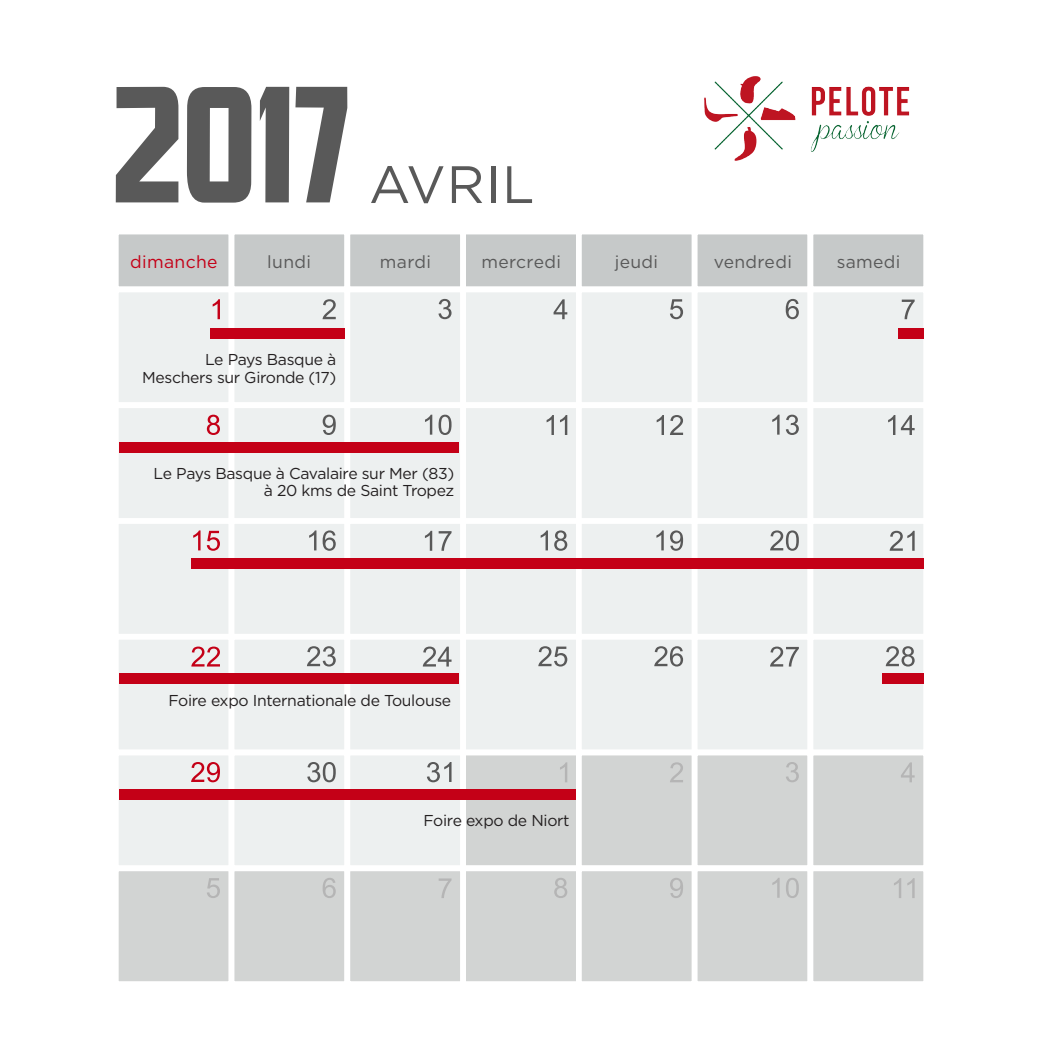
<style>
.page{position:relative;width:1042px;height:1042px;background:#fff}
.page>*{position:absolute;margin:0;border:0;box-sizing:border-box;transform-origin:0 0}
.t1{font:52.5px "Gotham";letter-spacing:.02em;color:#595959}
.t2{font:17.5px "Gotham";letter-spacing:.02em;color:#595959}
.t3{font:17.5px "Gotham";letter-spacing:.02em;color:#c40017}
.t4{font:15.75px/17.5px "Gotham";letter-spacing:-.02em;color:#231f20;text-align:right}
</style>
<div class="page">
<div style="left:113px;top:229px;width:121px;height:63px;background:#c6c9c9;border:6px solid #fff"></div>
<div style="left:229px;top:229px;width:121px;height:63px;background:#c6c9c9;border:6px solid #fff"></div>
<div style="left:344px;top:229px;width:122px;height:63px;background:#c6c9c9;border:6px solid #fff"></div>
<div style="left:460px;top:229px;width:122px;height:63px;background:#c6c9c9;border:6px solid #fff"></div>
<div style="left:576px;top:229px;width:121px;height:63px;background:#c6c9c9;border:6px solid #fff"></div>
<div style="left:692px;top:229px;width:121px;height:63px;background:#c6c9c9;border:6px solid #fff"></div>
<div style="left:807px;top:229px;width:122px;height:63px;background:#c6c9c9;border:6px solid #fff"></div>
<div style="left:113px;top:286px;width:121px;height:122px;background:#edf0f0;border:6px solid #fff"></div>
<div style="left:229px;top:286px;width:121px;height:122px;background:#edf0f0;border:6px solid #fff"></div>
<div style="left:344px;top:286px;width:122px;height:122px;background:#edf0f0;border:6px solid #fff"></div>
<div style="left:460px;top:286px;width:122px;height:122px;background:#edf0f0;border:6px solid #fff"></div>
<div style="left:576px;top:286px;width:121px;height:122px;background:#edf0f0;border:6px solid #fff"></div>
<div style="left:692px;top:286px;width:121px;height:122px;background:#edf0f0;border:6px solid #fff"></div>
<div style="left:807px;top:286px;width:122px;height:122px;background:#edf0f0;border:6px solid #fff"></div>
<div style="left:113px;top:402px;width:121px;height:122px;background:#edf0f0;border:6px solid #fff"></div>
<div style="left:229px;top:402px;width:121px;height:122px;background:#edf0f0;border:6px solid #fff"></div>
<div style="left:344px;top:402px;width:122px;height:122px;background:#edf0f0;border:6px solid #fff"></div>
<div style="left:460px;top:402px;width:122px;height:122px;background:#edf0f0;border:6px solid #fff"></div>
<div style="left:576px;top:402px;width:121px;height:122px;background:#edf0f0;border:6px solid #fff"></div>
<div style="left:692px;top:402px;width:121px;height:122px;background:#edf0f0;border:6px solid #fff"></div>
<div style="left:807px;top:402px;width:122px;height:122px;background:#edf0f0;border:6px solid #fff"></div>
<div style="left:113px;top:518px;width:121px;height:122px;background:#edf0f0;border:6px solid #fff"></div>
<div style="left:229px;top:518px;width:121px;height:122px;background:#edf0f0;border:6px solid #fff"></div>
<div style="left:344px;top:518px;width:122px;height:122px;background:#edf0f0;border:6px solid #fff"></div>
<div style="left:460px;top:518px;width:122px;height:122px;background:#edf0f0;border:6px solid #fff"></div>
<div style="left:576px;top:518px;width:121px;height:122px;background:#edf0f0;border:6px solid #fff"></div>
<div style="left:692px;top:518px;width:121px;height:122px;background:#edf0f0;border:6px solid #fff"></div>
<div style="left:807px;top:518px;width:122px;height:122px;background:#edf0f0;border:6px solid #fff"></div>
<div style="left:113px;top:634px;width:121px;height:121px;background:#edf0f0;border:6px solid #fff"></div>
<div style="left:229px;top:634px;width:121px;height:121px;background:#edf0f0;border:6px solid #fff"></div>
<div style="left:344px;top:634px;width:122px;height:121px;background:#edf0f0;border:6px solid #fff"></div>
<div style="left:460px;top:634px;width:122px;height:121px;background:#edf0f0;border:6px solid #fff"></div>
<div style="left:576px;top:634px;width:121px;height:121px;background:#edf0f0;border:6px solid #fff"></div>
<div style="left:692px;top:634px;width:121px;height:121px;background:#edf0f0;border:6px solid #fff"></div>
<div style="left:807px;top:634px;width:122px;height:121px;background:#edf0f0;border:6px solid #fff"></div>
<div style="left:113px;top:749px;width:121px;height:122px;background:#edf0f0;border:6px solid #fff"></div>
<div style="left:229px;top:749px;width:121px;height:122px;background:#edf0f0;border:6px solid #fff"></div>
<div style="left:344px;top:749px;width:122px;height:122px;background:#edf0f0;border:6px solid #fff"></div>
<div style="left:460px;top:749px;width:122px;height:122px;background:#d2d4d3;border:6px solid #fff"></div>
<div style="left:576px;top:749px;width:121px;height:122px;background:#d2d4d3;border:6px solid #fff"></div>
<div style="left:692px;top:749px;width:121px;height:122px;background:#d2d4d3;border:6px solid #fff"></div>
<div style="left:807px;top:749px;width:122px;height:122px;background:#d2d4d3;border:6px solid #fff"></div>
<div style="left:113px;top:865px;width:121px;height:122px;background:#d2d4d3;border:6px solid #fff"></div>
<div style="left:229px;top:865px;width:121px;height:122px;background:#d2d4d3;border:6px solid #fff"></div>
<div style="left:344px;top:865px;width:122px;height:122px;background:#d2d4d3;border:6px solid #fff"></div>
<div style="left:460px;top:865px;width:122px;height:122px;background:#d2d4d3;border:6px solid #fff"></div>
<div style="left:576px;top:865px;width:121px;height:122px;background:#d2d4d3;border:6px solid #fff"></div>
<div style="left:692px;top:865px;width:121px;height:122px;background:#d2d4d3;border:6px solid #fff"></div>
<div style="left:807px;top:865px;width:122px;height:122px;background:#d2d4d3;border:6px solid #fff"></div>
<svg style="left:116px;top:87px;width:63px;height:115px"></svg>
<svg style="left:187px;top:87px;width:64px;height:116px"></svg>
<svg style="left:260px;top:87px;width:29px;height:115px;background:#737373"></svg>
<svg style="left:295px;top:87px;width:52px;height:115px"></svg>
<svg style="left:323px;top:299px;width:13px;height:20px"></svg>
<svg style="left:438px;top:299px;width:13px;height:20px"></svg>
<svg style="left:553px;top:299px;width:14px;height:20px"></svg>
<svg style="left:670px;top:299px;width:13px;height:20px"></svg>
<svg style="left:786px;top:299px;width:13px;height:20px"></svg>
<svg style="left:902px;top:300px;width:12px;height:19px"></svg>
<svg style="left:323px;top:415px;width:13px;height:20px"></svg>
<svg style="left:425px;top:415px;width:7px;height:20px"></svg>
<svg style="left:438px;top:415px;width:13px;height:20px"></svg>
<svg style="left:546px;top:415px;width:8px;height:20px"></svg>
<svg style="left:560px;top:415px;width:7px;height:20px"></svg>
<svg style="left:657px;top:415px;width:7px;height:20px"></svg>
<svg style="left:670px;top:415px;width:13px;height:20px"></svg>
<svg style="left:772px;top:415px;width:7px;height:20px"></svg>
<svg style="left:786px;top:415px;width:13px;height:20px"></svg>
<svg style="left:888px;top:415px;width:7px;height:20px"></svg>
<svg style="left:901px;top:415px;width:13px;height:20px"></svg>
<svg style="left:309px;top:530px;width:7px;height:20px"></svg>
<svg style="left:323px;top:530px;width:13px;height:21px"></svg>
<svg style="left:425px;top:531px;width:7px;height:20px"></svg>
<svg style="left:439px;top:531px;width:12px;height:20px"></svg>
<svg style="left:541px;top:530px;width:7px;height:20px"></svg>
<svg style="left:554px;top:530px;width:13px;height:21px"></svg>
<svg style="left:656px;top:530px;width:8px;height:20px"></svg>
<svg style="left:670px;top:530px;width:13px;height:21px"></svg>
<svg style="left:770px;top:530px;width:29px;height:21px"></svg>
<svg style="left:889px;top:531px;width:25px;height:20px"></svg>
<svg style="left:307px;top:646px;width:29px;height:20px"></svg>
<svg style="left:423px;top:646px;width:28px;height:20px"></svg>
<svg style="left:538px;top:646px;width:29px;height:20px"></svg>
<svg style="left:654px;top:646px;width:29px;height:20px"></svg>
<svg style="left:770px;top:646px;width:29px;height:20px"></svg>
<svg style="left:886px;top:646px;width:28px;height:20px"></svg>
<svg style="left:307px;top:762px;width:29px;height:20px"></svg>
<svg style="left:427px;top:762px;width:24px;height:20px"></svg>
<svg style="left:213px;top:299px;width:7px;height:20px"></svg>
<svg style="left:207px;top:415px;width:13px;height:20px"></svg>
<svg style="left:193px;top:530px;width:7px;height:20px"></svg>
<svg style="left:207px;top:531px;width:13px;height:20px"></svg>
<svg style="left:191px;top:646px;width:29px;height:20px"></svg>
<svg style="left:191px;top:762px;width:29px;height:20px"></svg>
<svg style="left:207px;top:878px;width:13px;height:20px"></svg>
<svg style="left:323px;top:878px;width:13px;height:20px"></svg>
<svg style="left:439px;top:878px;width:12px;height:20px"></svg>
<svg style="left:670px;top:878px;width:13px;height:20px"></svg>
<svg style="left:772px;top:878px;width:7px;height:20px"></svg>
<svg style="left:786px;top:878px;width:13px;height:20px"></svg>
<svg style="left:894px;top:878px;width:7px;height:20px"></svg>
<svg style="left:907px;top:878px;width:7px;height:20px"></svg>
<svg style="left:554px;top:878px;width:13px;height:20px"></svg>
<svg style="left:670px;top:762px;width:13px;height:20px"></svg>
<svg style="left:786px;top:762px;width:13px;height:20px"></svg>
<svg style="left:901px;top:762px;width:13px;height:20px"></svg>
<svg style="left:560px;top:762px;width:7px;height:20px"></svg>
<div style="left:210px;top:328px;width:134px;height:10px;background:#c40017"></div>
<div style="left:898px;top:328px;width:25px;height:10px;background:#c40017"></div>
<div style="left:119px;top:442px;width:340px;height:10px;background:#c40017"></div>
<div style="left:119px;top:673px;width:340px;height:11px;background:#c40017"></div>
<div style="left:119px;top:789px;width:457px;height:10px;background:#c40017"></div>
<div style="left:882px;top:673px;width:41px;height:11px;background:#c40017"></div>
<div style="left:191px;top:558px;width:732px;height:11px;background:#c40017"></div>
<img style="left:704px;top:76px;width:206px;height:85px">
<p class="t1" style="left:369px;top:155px;width:167px">AVRIL</p>
<p class="t3" style="left:130px;top:252px;width:89px">dimanche</p>
<p class="t2" style="left:267px;top:252px;width:45px">lundi</p>
<p class="t2" style="left:380px;top:252px;width:53px">mardi</p>
<p class="t2" style="left:481px;top:252px;width:81px">mercredi</p>
<p class="t2" style="left:615px;top:252px;width:45px">jeudi</p>
<p class="t2" style="left:713px;top:252px;width:80px">vendredi</p>
<p class="t2" style="left:836px;top:252px;width:65px">samedi</p>
<p class="t4" style="left:142px;top:350px;width:196px">Le Pays Basque à<br>Meschers sur Gironde (17)</p>
<p class="t4" style="left:154px;top:464px;width:302px">Le Pays Basque à Cavalaire sur Mer (83)</p>
<p class="t4" style="left:264px;top:482px;width:192px">à 20 kms de Saint Tropez</p>
<p class="t4" style="left:168px;top:692px;width:284px">Foire expo Internationale de Toulouse</p>
<p class="t4" style="left:423px;top:811px;width:148px">Foire expo de Niort</p>
</div>
